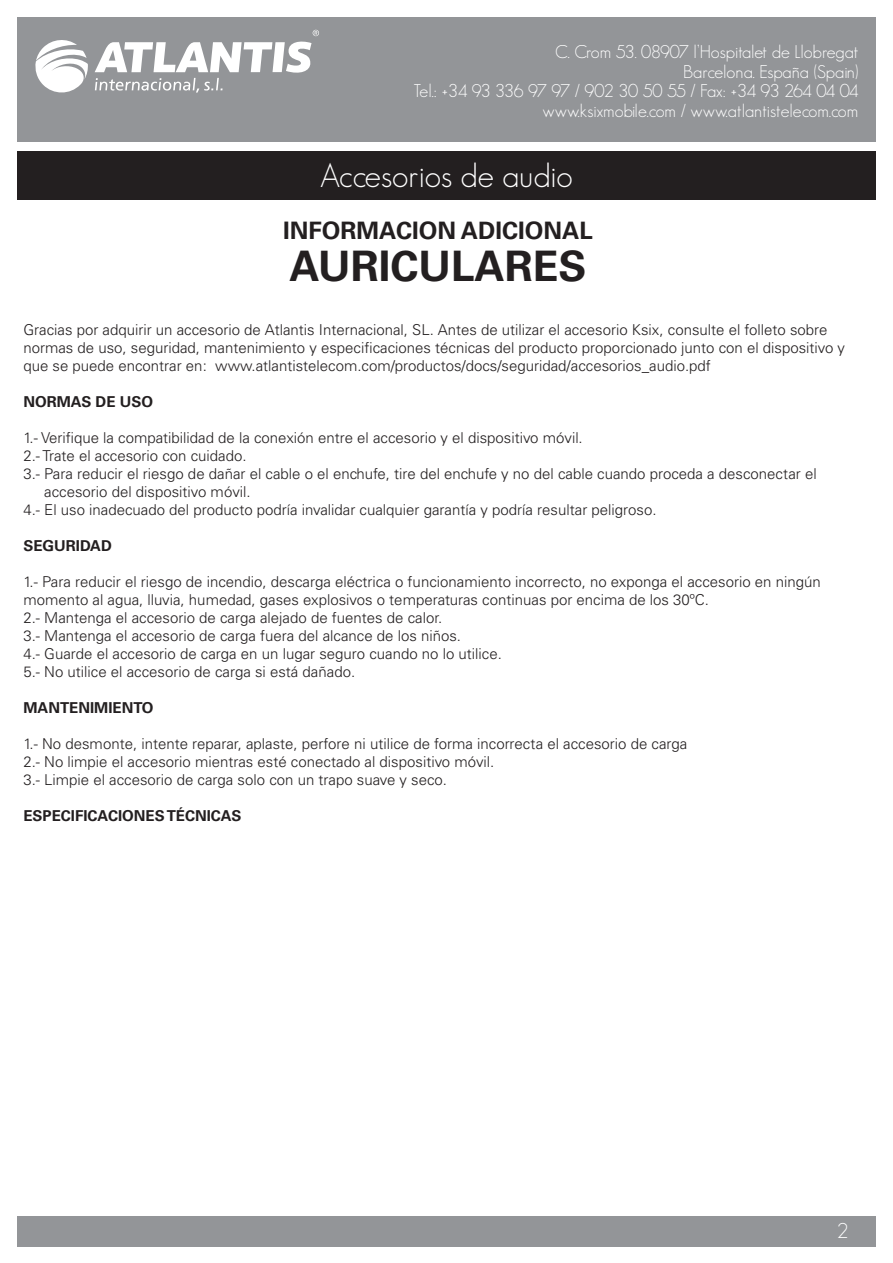
<style>
.page{position:relative;width:893px;height:1263px;background:#fff}
.page>*{position:absolute;margin:0;border:0;box-sizing:border-box;transform-origin:0 0}
._01_cuerpo_de_texto{font:700 42px "Univers";color:#231f20}
.t1{font:300 33px "Geosans";color:#fff}
._01_cuerpo_de_texto-2{font:700 24px "Univers";color:#231f20}
.t2{font:300 21px "Geosans";color:#fff}
.t3{font:300 18px/19.5px "Geosans";color:#fff;text-align:right}
._01_cuerpo_de_texto-3{font:300 15px/18px "Univers";color:#231f20}
._01_cuerpo_de_texto-4{font:700 15px "Univers";color:#231f20}
</style>
<div class="page">
<div style="left:17px;top:17px;width:859px;height:124px;background:#939598"></div>
<div style="left:17px;top:1216px;width:859px;height:31px;background:#939598"></div>
<svg style="left:35px;top:40px;width:53px;height:53px"></svg>
<svg style="left:95px;top:30px;width:224px;height:63px"></svg>
<div style="left:17px;top:151px;width:859px;height:48px;background:#231f20"></div>
<p class="t3" style="left:414px;top:42px;width:446px">C. Crom 53. 08907 l’Hospitalet de Llobregat<br>Barcelona. España (Spain)<br>Tel.: +34 93 336 97 97 / 902 30 50 55 / Fax: +34 93 264 04 04 www.ksixmobile.com / www.atlantistelecom.com</p>
<p class="t1" style="left:320px;top:157px;width:255px">Accesorios de audio</p>
<p class="_01_cuerpo_de_texto-2" style="left:283px;top:217px;width:311px">INFORMACION ADICIONAL</p>
<p class="_01_cuerpo_de_texto" style="left:289px;top:242px;width:299px">AURICULARES</p>
<p class="_01_cuerpo_de_texto-3" style="left:23px;top:321px;width:823px">Gracias por adquirir un accesorio de Atlantis Internacional, SL. Antes de utilizar el accesorio Ksix, consulte el folleto sobre normas de uso, seguridad, mantenimiento y especificaciones técnicas del producto proporcionado junto con el dispositivo y que se puede encontrar en: www.atlantistelecom.com/productos/docs/seguridad/accesorios_audio.pdf</p>
<p class="_01_cuerpo_de_texto-4" style="left:23px;top:393px;width:131px">NORMAS DE USO</p>
<p class="_01_cuerpo_de_texto-3" style="left:23px;top:429px;width:561px">1.- Verifique la compatibilidad de la conexión entre el accesorio y el dispositivo móvil.</p>
<p class="_01_cuerpo_de_texto-3" style="left:23px;top:447px;width:225px">2.- Trate el accesorio con cuidado.</p>
<p class="_01_cuerpo_de_texto-3" style="left:44px;top:465px;width:774px;text-indent:-21px">3.- Para reducir el riesgo de dañar el cable o el enchufe, tire del enchufe y no del cable cuando proceda a desconectar el accesorio del dispositivo móvil.</p>
<p class="_01_cuerpo_de_texto-3" style="left:23px;top:501px;width:635px">4.- El uso inadecuado del producto podría invalidar cualquier garantía y podría resultar peligroso.</p>
<p class="_01_cuerpo_de_texto-4" style="left:23px;top:537px;width:90px">SEGURIDAD</p>
<p class="_01_cuerpo_de_texto-3" style="left:23px;top:573px;width:799px">1.- Para reducir el riesgo de incendio, descarga eléctrica o funcionamiento incorrecto, no exponga el accesorio en ningún momento al agua, lluvia, humedad, gases explosivos o temperaturas continuas por encima de los 30ºC.</p>
<p class="_01_cuerpo_de_texto-3" style="left:23px;top:609px;width:421px">2.- Mantenga el accesorio de carga alejado de fuentes de calor.</p>
<p class="_01_cuerpo_de_texto-3" style="left:23px;top:627px;width:439px">3.- Mantenga el accesorio de carga fuera del alcance de los niños.</p>
<p class="_01_cuerpo_de_texto-3" style="left:23px;top:645px;width:480px">4.- Guarde el accesorio de carga en un lugar seguro cuando no lo utilice.</p>
<p class="_01_cuerpo_de_texto-3" style="left:23px;top:663px;width:333px">5.- No utilice el accesorio de carga si está dañado.</p>
<p class="_01_cuerpo_de_texto-4" style="left:23px;top:699px;width:132px">MANTENIMIENTO</p>
<p class="_01_cuerpo_de_texto-3" style="left:23px;top:735px;width:666px">1.- No desmonte, intente reparar, aplaste, perfore ni utilice de forma incorrecta el accesorio de carga</p>
<p class="_01_cuerpo_de_texto-3" style="left:23px;top:753px;width:472px">2.- No limpie el accesorio mientras esté conectado al dispositivo móvil.</p>
<p class="_01_cuerpo_de_texto-3" style="left:23px;top:771px;width:425px">3.- Limpie el accesorio de carga solo con un trapo suave y seco.</p>
<p class="_01_cuerpo_de_texto-4" style="left:23px;top:807px;width:220px">ESPECIFICACIONES TÉCNICAS</p>
<h3 class="t2" style="left:837px;top:1219px;width:13px">2</h3>
</div>
